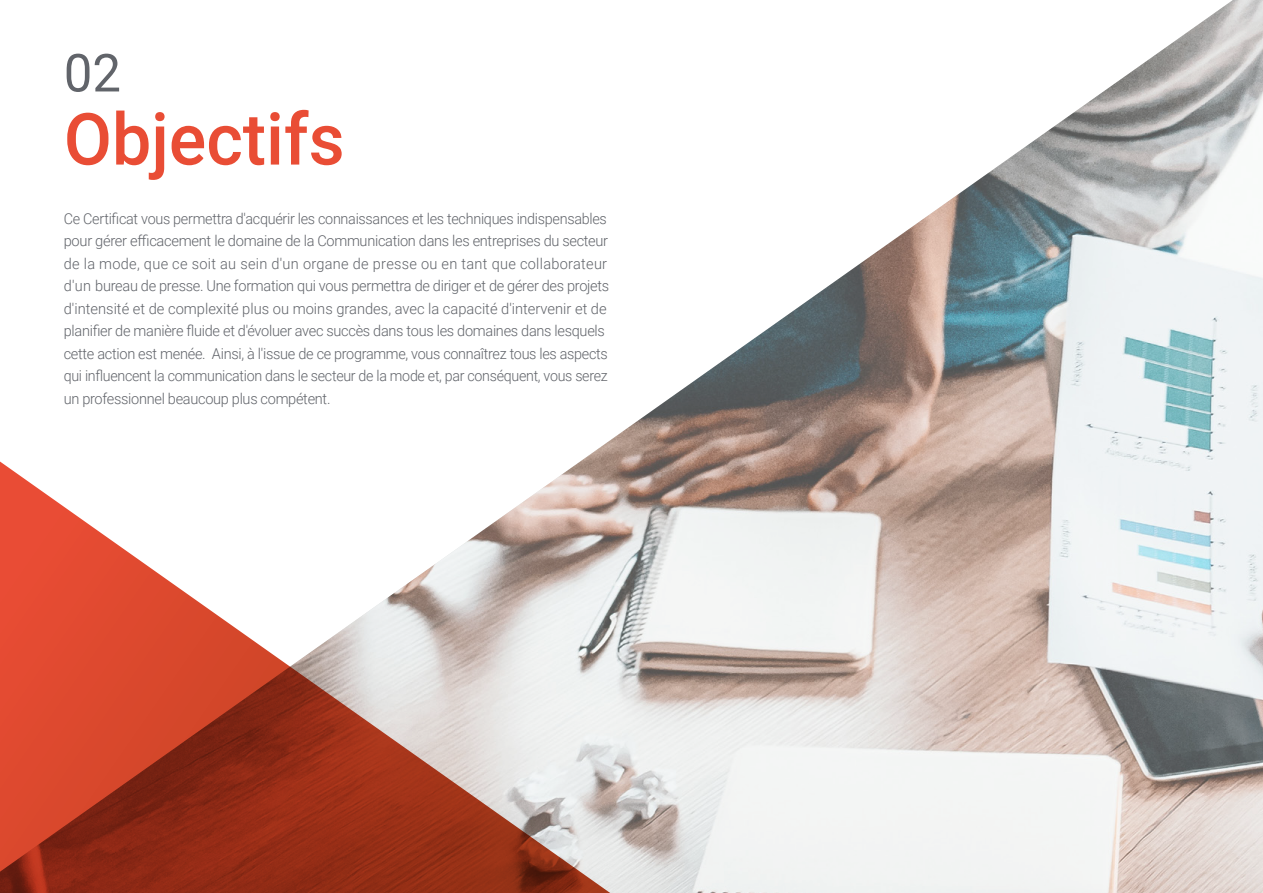
<style>
.page{position:relative;width:1263px;height:893px;background:#fff}
.page>*{position:absolute;margin:0;border:0;box-sizing:border-box;transform-origin:0 0}
.t1{font:500 72px "Roboto";color:#e94d35}
.t2{font:52.5px "Roboto";color:#61646a}
.t3{font:300 15px/22.5px "Roboto";letter-spacing:-.02em;color:#61646a;scale:.96 1}
</style>
<div class="page">
<img style="left:602px;top:0;width:661px;height:893px">
<svg style="left:0;top:446px;width:640px;height:447px"></svg>
<h2 class="t2" style="left:64px;top:36px;width:59px">02</h2>
<h1 class="t1" style="left:64px;top:89px;width:282px">Objectifs</h1>
<p class="t3" style="left:64px;top:207px;width:570px">Ce Certificat vous permettra d'acquérir les connaissances et les techniques indispensables pour gérer efficacement le domaine de la Communication dans les entreprises du secteur de la mode, que ce soit au sein d'un organe de presse ou en tant que collaborateur d'un bureau de presse. Une formation qui vous permettra de diriger et de gérer des projets d'intensité et de complexité plus ou moins grandes, avec la capacité d'intervenir et de planifier de manière fluide et d'évoluer avec succès dans tous les domaines dans lesquels cette action est menée. Ainsi, à l'issue de ce programme, vous connaîtrez tous les aspects qui influencent la communication dans le secteur de la mode et, par conséquent, vous serez un professionnel beaucoup plus compétent.</p>
</div>
